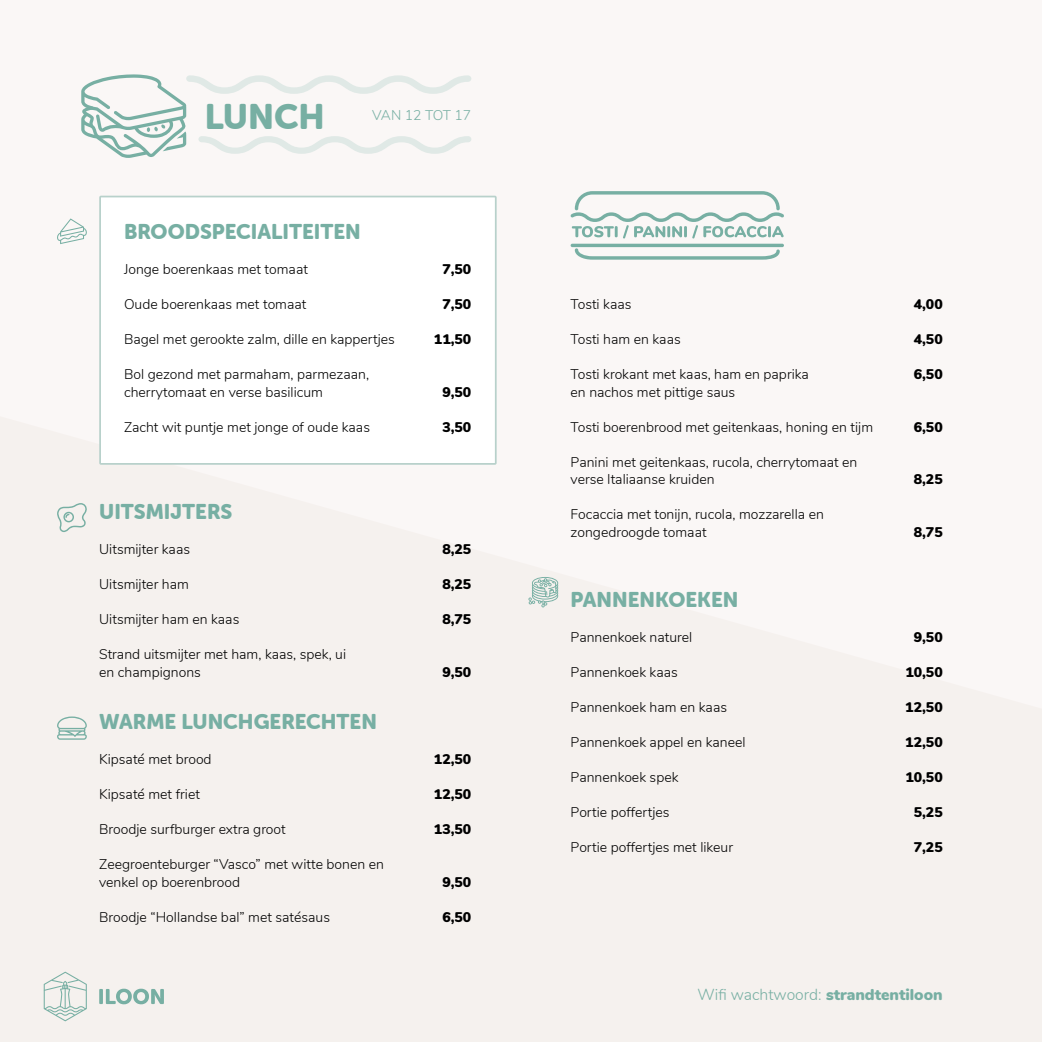
<style>
.page{position:relative;width:1042px;height:1042px;background:#f5f1ee}
.page>*{position:absolute;margin:0;border:0;box-sizing:border-box;transform-origin:0 0}
.t1{font:35px "Museo Sans Rounded 900";color:#77afa3}
.t2{font:21px "Museo Sans Rounded 900";color:#77afa3}
.t3{font:300 15.75px "Nunito";color:#77afa3}
.t4{font:300 14px/17.5px "Nunito";color:#000}
.t5{font:900 14px "Nunito";color:#000}
.t6{font:300 14px "Nunito";color:#77afa3}
.s1{font-weight:900}
</style>
<div class="page">
<svg style="left:99px;top:989px;width:4px;height:15px"></svg>
<svg style="left:106px;top:988px;width:58px;height:16px"></svg>
<svg style="left:44px;top:971px;width:43px;height:50px"></svg>
<div style="left:100px;top:196px;width:396px;height:268px;background:#fff"></div>
<div style="left:99px;top:196px;width:398px;height:269px;border:2px solid #b8d1cb"></div>
<svg style="left:81px;top:74px;width:390px;height:84px"></svg>
<svg style="left:57px;top:218px;width:30px;height:26px"></svg>
<svg style="left:57px;top:503px;width:30px;height:29px"></svg>
<svg style="left:57px;top:716px;width:30px;height:24px"></svg>
<svg style="left:528px;top:577px;width:30px;height:30px"></svg>
<svg style="left:570px;top:191px;width:214px;height:47px"></svg>
<svg style="left:575px;top:248px;width:205px;height:12px"></svg>
<hr style="left:570px;top:244px;width:214px;height:3px;background:#77afa3;border-radius:2px">
<h1 class="t1" style="left:205px;top:97px;width:95px">LUNCH</h1>
<p class="t6" style="left:372px;top:105px;width:63px">van 12 tot</p>
<p class="t6" style="left:454px;top:105px;width:18px">17</p>
<h2 class="t2" style="left:124px;top:220px;width:16px">BROO</h2>
<h2 class="t2" style="left:185px;top:220px;width:110px">DSPECIALITEITEN</h2>
<p class="t4" style="left:124px;top:260px;width:185px">Jonge boerenkaas met tomaat</p>
<p class="t4" style="left:124px;top:295px;width:184px">Oude boerenkaas met tomaat</p>
<p class="t4" style="left:124px;top:330px;width:272px">Bagel met gerookte zalm, dille en kappertjes</p>
<p class="t4" style="left:124px;top:365px;width:246px">Bol gezond met parmaham, parmezaan, cherrytomaat en verse basilicum</p>
<p class="t4" style="left:124px;top:417px;width:247px">Zacht wit puntje met jonge of oude kaas</p>
<h2 class="t2" style="left:99px;top:500px;width:135px">UITSMIJTERS</h2>
<p class="t4" style="left:99px;top:540px;width:92px">Uitsmijter kaas</p>
<p class="t4" style="left:99px;top:575px;width:91px">Uitsmijter ham</p>
<p class="t4" style="left:99px;top:610px;width:142px">Uitsmijter ham en kaas</p>
<p class="t4" style="left:99px;top:645px;width:248px">Strand uitsmijter met ham, kaas, spek, ui en champignons</p>
<h2 class="t2" style="left:99px;top:710px;width:17px">WARME</h2>
<h2 class="t2" style="left:182px;top:710px;width:14px">LUN</h2>
<h2 class="t2" style="left:223px;top:710px;width:128px">CHGERECHTEN</h2>
<p class="t4" style="left:99px;top:750px;width:114px">Kipsaté met brood</p>
<p class="t4" style="left:99px;top:785px;width:102px">Kipsaté met friet</p>
<p class="t4" style="left:99px;top:820px;width:188px">Broodje surfburger extra groot</p>
<p class="t4" style="left:99px;top:855px;width:286px">Zeegroenteburger “Vasco” met witte bonen en venkel op boerenbrood</p>
<p class="t4" style="left:99px;top:907px;width:232px">Broodje “Hollandse bal” met satésaus</p>
<p class="t5" style="left:442px;top:259px;width:31px">7,50</p>
<p class="t5" style="left:442px;top:294px;width:31px">7,50</p>
<p class="t5" style="left:434px;top:329px;width:39px">11,50</p>
<p class="t5" style="left:442px;top:381px;width:31px">9,50</p>
<p class="t5" style="left:442px;top:416px;width:31px">3,50</p>
<p class="t5" style="left:442px;top:539px;width:31px">8,25</p>
<p class="t5" style="left:442px;top:574px;width:31px">8,25</p>
<p class="t5" style="left:442px;top:609px;width:31px">8,75</p>
<p class="t5" style="left:442px;top:661px;width:31px">9,50</p>
<p class="t5" style="left:434px;top:749px;width:39px">12,50</p>
<p class="t5" style="left:434px;top:784px;width:39px">12,50</p>
<p class="t5" style="left:434px;top:819px;width:39px">13,50</p>
<p class="t5" style="left:442px;top:871px;width:31px">9,50</p>
<p class="t5" style="left:442px;top:906px;width:31px">6,50</p>
<p class="t4" style="left:570px;top:295px;width:62px">Tosti kaas</p>
<p class="t4" style="left:570px;top:330px;width:112px">Tosti ham en kaas</p>
<p class="t4" style="left:570px;top:365px;width:240px">Tosti krokant met kaas, ham en paprika en nachos met pittige saus</p>
<p class="t4" style="left:570px;top:417px;width:304px">Tosti boerenbrood met geitenkaas, honing en tijm</p>
<p class="t4" style="left:570px;top:452px;width:288px">Panini met geitenkaas, rucola, cherrytomaat en verse Italiaanse kruiden</p>
<p class="t4" style="left:570px;top:505px;width:255px">Focaccia met tonijn, rucola, mozzarella en zongedroogde tomaat</p>
<h2 class="t2" style="left:570px;top:587px;width:15px">PANNENKOEKEN</h2>
<p class="t4" style="left:570px;top:627px;width:123px">Pannenkoek naturel</p>
<p class="t4" style="left:570px;top:662px;width:109px">Pannenkoek kaas</p>
<p class="t4" style="left:570px;top:697px;width:158px">Pannenkoek ham en kaas</p>
<p class="t4" style="left:570px;top:732px;width:176px">Pannenkoek appel en kaneel</p>
<p class="t4" style="left:570px;top:767px;width:109px">Pannenkoek spek</p>
<p class="t4" style="left:570px;top:802px;width:100px">Portie poffertjes</p>
<p class="t4" style="left:570px;top:837px;width:164px">Portie poffertjes met likeur</p>
<p class="t5" style="left:914px;top:294px;width:31px">4,00</p>
<p class="t5" style="left:914px;top:329px;width:31px">4,50</p>
<p class="t5" style="left:914px;top:364px;width:31px">6,50</p>
<p class="t5" style="left:914px;top:416px;width:31px">6,50</p>
<p class="t5" style="left:914px;top:469px;width:31px">8,25</p>
<p class="t5" style="left:914px;top:521px;width:31px">8,75</p>
<p class="t5" style="left:914px;top:626px;width:31px">9,50</p>
<p class="t5" style="left:905px;top:661px;width:39px">10,50</p>
<p class="t5" style="left:905px;top:696px;width:39px">12,50</p>
<p class="t5" style="left:905px;top:731px;width:39px">12,50</p>
<p class="t5" style="left:905px;top:766px;width:39px">10,50</p>
<p class="t5" style="left:914px;top:801px;width:31px">5,25</p>
<p class="t5" style="left:914px;top:836px;width:31px">7,25</p>
<p class="t3" style="left:697px;top:983px;width:247px">Wifi wachtwoord: <span class="s1">strandtentiloon</span></p>
</div>
